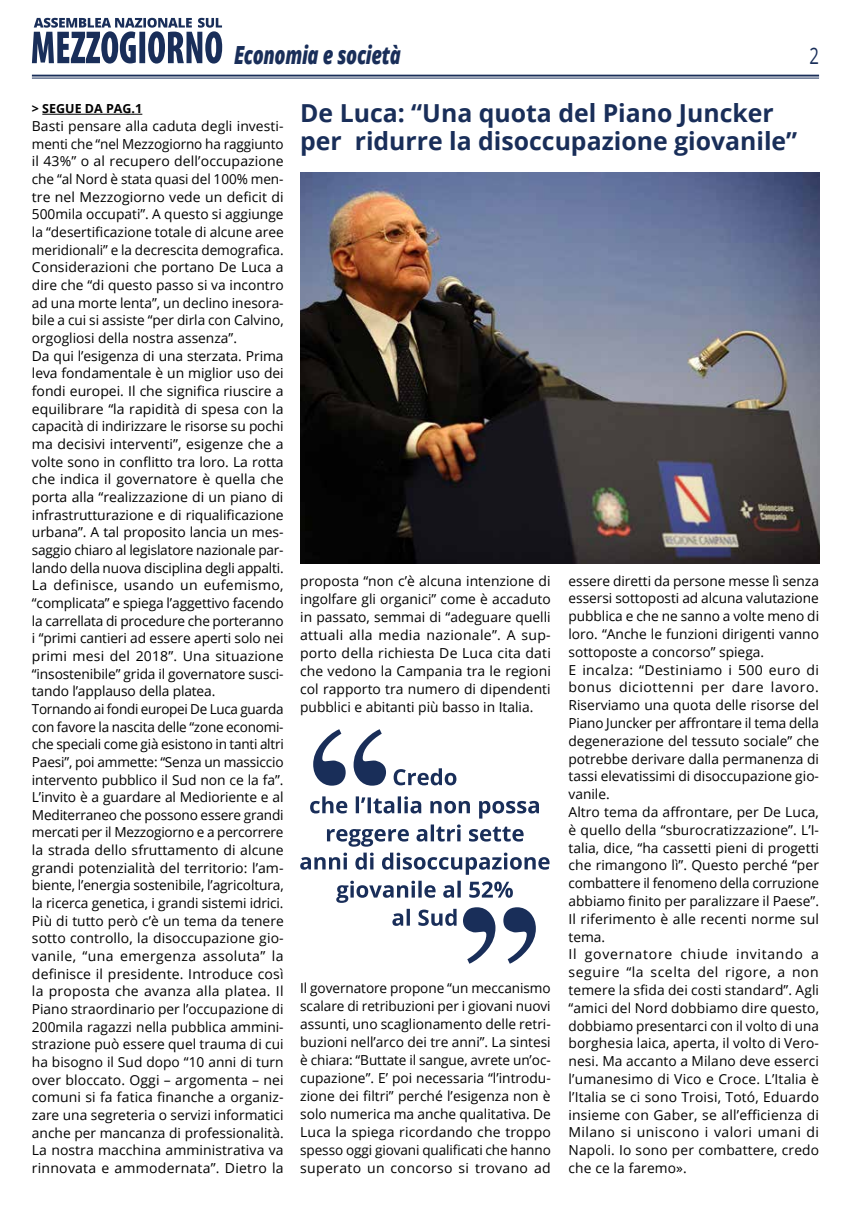
<style>
.page{position:relative;width:851px;height:1205px;background:#fff}
.page>*{position:absolute;margin:0;border:0;box-sizing:border-box;transform-origin:0 0}
.t1{font:italic 800 25px "Open Sans";letter-spacing:-.02em;color:#192e59;scale:.73 1}
.t2{font:700 24.75px/28.4px "Open Sans";color:#192e59}
.t3{font:22.75px "Open Sans";color:#192e59;scale:.73 1}
.t4{font:13.75px/17.6px "Open Sans";color:#000}
.t5{font:700 12.5px "Open Sans";color:#000}
</style>
<div class="page">
<hr style="left:42px;top:114px;width:100px;height:1px;background:#000">
<img style="left:300px;top:173px;width:519px;height:391px">
<hr style="left:32px;top:75px;width:787px;height:2px;background:#192e59">
<hr style="left:32px;top:78px;width:787px;height:1px;background:#192e59">
<svg style="left:32px;top:18px;width:190px;height:46px"></svg>
<svg style="left:300px;top:824px;width:249px;height:51px"></svg>
<svg style="left:310px;top:796px;width:229px;height:22px"></svg>
<svg style="left:393px;top:768px;width:63px;height:17px"></svg>
<svg style="left:313px;top:729px;width:32px;height:56px"></svg>
<svg style="left:353px;top:729px;width:33px;height:56px"></svg>
<svg style="left:336px;top:881px;width:199px;height:83px"></svg>
<h1 class="t1" style="left:234px;top:35px;width:230px">Economia e società</h1>
<h3 class="t3" style="left:809px;top:40px;width:15px">2</h3>
<p class="t5" style="left:32px;top:100px;width:83px">&gt; SEGUE da pag</p>
<p class="t5" style="left:132px;top:100px;width:12px">.1</p>
<p class="t4" style="left:32px;top:117px;width:253px">Basti pensare alla caduta degli investi&shy;menti che “nel Mezzogiorno ha raggiunto il 43%” o al recupero dell’occupazione che “al Nord è stata quasi del 100% men&shy;tre nel Mezzogiorno vede un deficit di 500mila occupati”. A questo si aggiunge la “desertificazione totale di alcune aree meridionali” e la decrescita demografica.<br>Considerazioni che portano De Luca a dire che “di questo passo si va incontro ad una morte lenta”, un declino inesora&shy;bile a cui si assiste “per dirla con Calvino, orgogliosi della nostra assenza”.<br>Da qui l’esigenza di una sterzata. Prima leva fondamentale è un miglior uso dei fondi europei. Il che significa riuscire a equilibrare “la rapidità di spesa con la capacità di indirizzare le risorse su pochi ma decisivi interventi”, esigenze che a volte sono in conflitto tra loro. La rotta che indica il governatore è quella che porta alla “realizzazione di un piano di infrastrutturazione e di riqualificazione urbana”. A tal proposito lancia un mes&shy;saggio chiaro al legislatore nazionale par&shy;lando della nuova disciplina degli appalti.<br>La definisce, usando un eufemismo, “complicata” e spiega l’aggettivo facendo la carrellata di procedure che porteranno i “primi cantieri ad essere aperti solo nei primi mesi del 2018”. Una situazione “insostenibile” grida il governatore susci&shy;tando l’applauso della platea.<br>Tornando ai fondi europei De Luca guarda con favore la nascita delle “zone economi&shy;che speciali come già esistono in tanti altri Paesi”, poi ammette: “Senza un massiccio intervento pubblico il Sud non ce la fa”.<br>L’invito è a guardare al Medioriente e al Mediterraneo che possono essere grandi mercati per il Mezzogiorno e a percorrere la strada dello sfruttamento di alcune grandi potenzialità del territorio: l’am&shy;biente, l’energia sostenibile, l’agricoltura, la ricerca genetica, i grandi sistemi idrici.<br>Più di tutto però c’è un tema da tenere sotto controllo, la disoccupazione gio&shy;vanile, “una emergenza assoluta” la definisce il presidente. Introduce così la proposta che avanza alla platea. Il Piano straordinario per l’occupazione di 200mila ragazzi nella pubblica ammini&shy;strazione può essere quel trauma di cui ha bisogno il Sud dopo “10 anni di turn over bloccato. Oggi – argomenta – nei comuni si fa fatica finanche a organiz&shy;zare una segreteria o servizi informatici anche per mancanza di professionalità.<br>La nostra macchina amministrativa va rinnovata e ammodernata”. Dietro la</p>
<h2 class="t2" style="left:300px;top:98px;width:498px">De Luca: “Una quota del Piano Juncker per ridurre la disoccupazione giovanile”</h2>
<p class="t4" style="left:300px;top:571px;width:252px;line-height:18px;text-align:justify">proposta “non c’è alcuna intenzione di ingolfare gli organici” come è accaduto in passato, semmai di “adeguare quelli attuali alla media nazionale”. A sup&shy;porto della richiesta De Luca cita dati che vedono la Campania tra le regioni col rapporto tra numero di dipendenti pubblici e abitanti più basso in Italia.</p>
<p class="t4" style="left:300px;top:978px;width:252px;line-height:18px;text-align:justify">Il governatore propone “un meccanismo scalare di retribuzioni per i giovani nuovi assunti, uno scaglionamento delle retri&shy;buzioni nell’arco dei tre anni”. La sintesi è chiara: “Buttate il sangue, avrete un’oc&shy;cupazione”. E’ poi necessaria “l’introdu&shy;zione dei filtri” perché l’esigenza non è solo numerica ma anche qualitativa. De Luca la spiega ricordando che troppo spesso oggi giovani qualificati che hanno superato un concorso si trovano ad</p>
<p class="t4" style="left:568px;top:571px;width:252px">essere diretti da persone messe lì senza essersi sottoposti ad alcuna valutazione pubblica e che ne sanno a volte meno di loro. “Anche le funzioni dirigenti vanno sottoposte a concorso” spiega.<br>E incalza: “Destiniamo i 500 euro di bonus diciottenni per dare lavoro.<br>Riserviamo una quota delle risorse del Piano Juncker per affrontare il tema della degenerazione del tessuto sociale” che potrebbe derivare dalla permanenza di tassi elevatissimi di disoccupazione gio&shy;vanile.<br>Altro tema da affrontare, per De Luca, è quello della “sburocratizzazione”. L’I&shy;talia, dice, “ha cassetti pieni di progetti che rimangono lì”. Questo perché “per combattere il fenomeno della corruzione abbiamo finito per paralizzare il Paese”.<br>Il riferimento è alle recenti norme sul tema.<br>Il governatore chiude invitando a seguire “la scelta del rigore, a non temere la sfida dei costi standard”. Agli “amici del Nord dobbiamo dire questo, dobbiamo presentarci con il volto di una borghesia laica, aperta, il volto di Vero&shy;nesi. Ma accanto a Milano deve esserci l’umanesimo di Vico e Croce. L’Italia è l’Italia se ci sono Troisi, Totó, Eduardo insieme con Gaber, se all’efficienza di Milano si uniscono i valori umani di Napoli. Io sono per combattere, credo che ce la faremo».</p>
</div>
